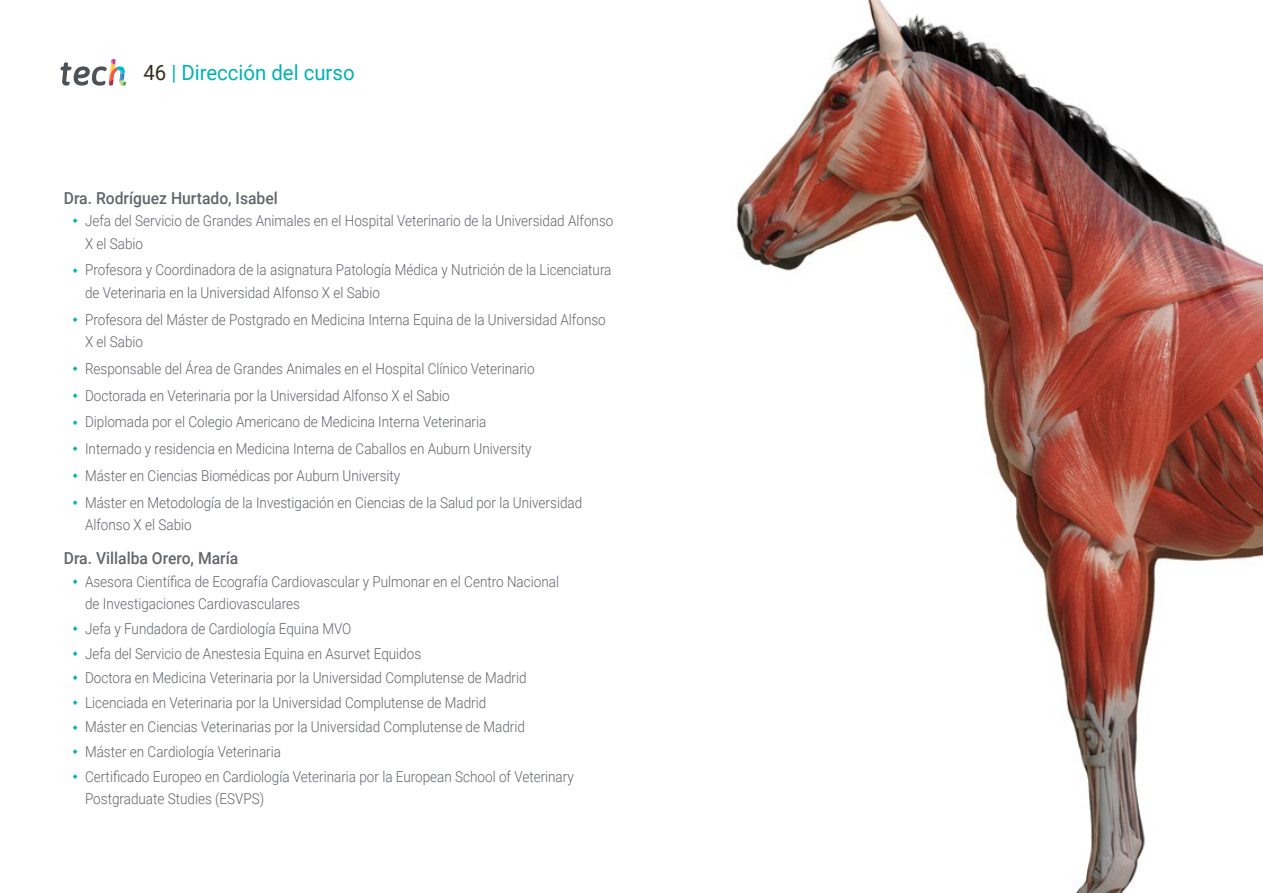
<style>
.page{position:relative;width:1263px;height:893px;background:#fff}
.page>*{position:absolute;margin:0;border:0;box-sizing:border-box;transform-origin:0 0}
.t1{font:21px "Roboto";color:#00b2af}
.t2{font:500 16.5px "Roboto";color:#62666a;scale:.95 1}
.t3{font:300 15px/24.6px "Roboto";color:#61646a;scale:.9 1}
.s1{color:#312e20}
</style>
<div class="page">
<svg style="left:61px;top:59px;width:65px;height:27px"></svg>
<img style="left:736px;top:0;width:527px;height:893px">
<h1 class="t1" style="left:144px;top:57px;width:213px"><span class="s1">46</span> | Dirección del curso</h1>
<p class="t2" style="left:64px;top:186px;width:227px">Dra. Rodríguez Hurtado, Isabel</p>
<p class="t3" style="left:85px;top:209px;width:588px;line-height:22.5px">Jefa del Servicio de Grandes Animales en el Hospital Veterinario de la Universidad Alfonso<br>X el Sabio</p>
<p class="t3" style="left:85px;top:258px;width:586px;line-height:22.5px">Profesora y Coordinadora de la asignatura Patología Médica y Nutrición de la Licenciatura de Veterinaria en la Universidad Alfonso X el Sabio</p>
<p class="t3" style="left:85px;top:307px;width:580px;line-height:22.5px">Profesora del Máster de Postgrado en Medicina Interna Equina de la Universidad Alfonso<br>X el Sabio</p>
<p class="t3" style="left:85px;top:355px;width:554px;line-height:26.7px">Responsable del Área de Grandes Animales en el Hospital Clínico Veterinario Doctorada en Veterinaria por la Universidad Alfonso X el Sabio<br>Diplomada por el Colegio Americano de Medicina Interna Veterinaria<br>Internado y residencia en Medicina Interna de Caballos en Auburn University<br>Máster en Ciencias Biomédicas por Auburn University<br>Máster en Metodología de la Investigación en Ciencias de la Salud por la Universidad</p>
<p class="t3" style="left:85px;top:512px;width:120px">Alfonso X el Sabio</p>
<p class="t2" style="left:64px;top:547px;width:185px">Dra. Villalba Orero, María</p>
<p class="t3" style="left:85px;top:570px;width:528px;line-height:22.5px">Asesora Científica de Ecografía Cardiovascular y Pulmonar en el Centro Nacional de Investigaciones Cardiovasculares</p>
<p class="t3" style="left:85px;top:616px;width:545px">Jefa y Fundadora de Cardiología Equina MVO<br>Jefa del Servicio de Anestesia Equina en Asurvet Equidos<br>Doctora en Medicina Veterinaria por la Universidad Complutense de Madrid Licenciada en Veterinaria por la Universidad Complutense de Madrid<br>Máster en Ciencias Veterinarias por la Universidad Complutense de Madrid<br>Máster en Cardiología Veterinaria<br>Certificado Europeo en Cardiología Veterinaria por la European School of Veterinary</p>
<p class="t3" style="left:85px;top:786px;width:200px">Postgraduate Studies (ESVPS)</p>
</div>
